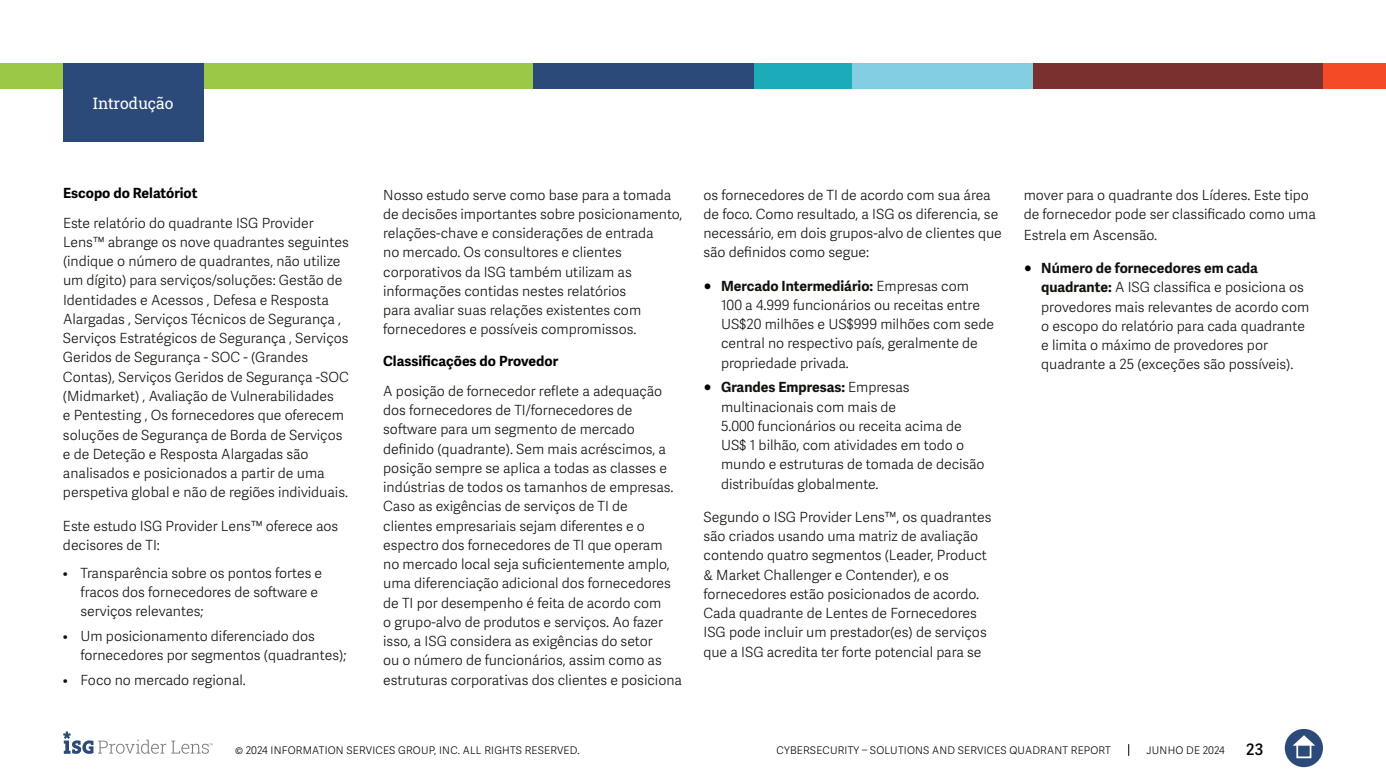
<style>
.page{position:relative;width:1386px;height:780px;background:#fff}
.page>*{position:absolute;margin:0;border:0;box-sizing:border-box;transform-origin:0 0}
.t1{font:15.75px "Roboto Slab ISG P Regular";color:#fff}
.t2{font:600 15.75px "Adelle Sans";color:#000}
.t3{font:300 14px/19.2px "Adelle Sans";color:#12110c}
.t4{font:700 14px "Adelle Sans";color:#000}
.t5{font:300 10.5px "Adelle Sans";letter-spacing:.02em;color:#000}
.s1{font-family:"Minion Pro";font-weight:700;font-size:21px;color:#000}
.s2{font-weight:700}
</style>
<div class="page">
<svg style="left:1128px;top:744px;width:1px;height:12px"></svg>
<div style="left:1285px;top:729px;width:38px;height:38px;background:#2b4a79;border-radius:50%"></div>
<svg style="left:1293px;top:735px;width:22px;height:10px"></svg>
<div style="left:1296px;top:743px;width:15px;height:15px;border:2px solid #fff"></div>
<svg style="left:63px;top:731px;width:150px;height:23px"></svg>
<div style="left:0;top:63px;width:533px;height:25px;background:#9bc947"></div>
<div style="left:533px;top:63px;width:223px;height:25px;background:#2b4a79"></div>
<div style="left:850px;top:63px;width:184px;height:25px;background:#84cee3"></div>
<div style="left:1323px;top:63px;width:63px;height:25px;background:#f54a26"></div>
<div style="left:1033px;top:63px;width:290px;height:25px;background:#7a302e"></div>
<div style="left:754px;top:63px;width:98px;height:25px;background:#1cabb9"></div>
<div style="left:63px;top:63px;width:140px;height:79px;background:#2b4a79"></div>
<p class="t1" style="left:93px;top:92px;width:82px">Introdução</p>
<p class="t4" style="left:63px;top:184px;width:136px">Escopo do Relatóriot</p>
<p class="t3" style="left:63px;top:213px;width:287px">Este relatório do quadrante ISG Provider Lens™ abrange os nove quadrantes seguintes (indique o número de quadrantes, não utilize um dígito) para serviços/soluções: Gestão de Identidades e Acessos , Defesa e Resposta Alargadas , Serviços Técnicos de Segurança , Serviços Estratégicos de Segurança , Serviços Geridos de Segurança - SOC - (Grandes Contas), Serviços Geridos de Segurança -SOC (Midmarket) , Avaliação de Vulnerabilidades<br>e Pentesting , Os fornecedores que oferecem soluções de Segurança de Borda de Serviços e de Deteção e Resposta Alargadas são analisados e posicionados a partir de uma perspetiva global e não de regiões individuais.</p>
<p class="t3" style="left:63px;top:516px;width:277px">Este estudo ISG Provider Lens™ oferece aos decisores de TI:</p>
<p class="t3" style="left:80px;top:563px;width:243px;text-indent:-18px">• Transparência sobre os pontos fortes e fracos dos fornecedores de software e serviços relevantes;</p>
<p class="t3" style="left:80px;top:626px;width:267px;text-indent:-18px">• Um posicionamento diferenciado dos fornecedores por segmentos (quadrantes);</p>
<p class="t3" style="left:63px;top:670px;width:185px">• Foco no mercado regional.</p>
<p class="t3" style="left:383px;top:185px;width:301px">Nosso estudo serve como base para a tomada de decisões importantes sobre posicionamento, relações-chave e considerações de entrada<br>no mercado. Os consultores e clientes corporativos da ISG também utilizam as informações contidas nestes relatórios<br>para avaliar suas relações existentes com fornecedores e possíveis compromissos.</p>
<p class="t4" style="left:383px;top:352px;width:177px">Classificações do Provedor</p>
<p class="t3" style="left:383px;top:381px;width:300px">A posição de fornecedor reflete a adequação dos fornecedores de TI/fornecedores de software para um segmento de mercado definido (quadrante). Sem mais acréscimos, a posição sempre se aplica a todas as classes e indústrias de todos os tamanhos de empresas.<br>Caso as exigências de serviços de TI de<br>clientes empresariais sejam diferentes e o espectro dos fornecedores de TI que operam no mercado local seja suficientemente amplo, uma diferenciação adicional dos fornecedores de TI por desempenho é feita de acordo com<br>o grupo-alvo de produtos e serviços. Ao fazer isso, a ISG considera as exigências do setor<br>ou o número de funcionários, assim como as estruturas corporativas dos clientes e posiciona</p>
<p class="t3" style="left:703px;top:185px;width:300px">os fornecedores de TI de acordo com sua área de foco. Como resultado, a ISG os diferencia, se necessário, em dois grupos-alvo de clientes que são definidos como segue:</p>
<p class="t3" style="left:721px;top:276px;width:275px;text-indent:-18px"><span class="s1">•</span> <span class="s2">Mercado Intermediário:</span> Empresas com<br>100 a 4.999 funcionários ou receitas entre US$20 milhões e US$999 milhões com sede central no respectivo país, geralmente de propriedade privada.</p>
<p class="t3" style="left:721px;top:378px;width:265px;text-indent:-18px"><span class="s1">•</span> <span class="s2">Grandes Empresas:</span> Empresas multinacionais com mais de<br>5.000 funcionários ou receita acima de US$ 1 bilhão, com atividades em todo o mundo e estruturas de tomada de decisão distribuídas globalmente.</p>
<p class="t3" style="left:704px;top:507px;width:290px">Segundo o ISG Provider Lens™, os quadrantes são criados usando uma matriz de avaliação contendo quatro segmentos (Leader, Product &amp; Market Challenger e Contender), e os fornecedores estão posicionados de acordo.<br>Cada quadrante de Lentes de Fornecedores ISG pode incluir um prestador(es) de serviços que a ISG acredita ter forte potencial para se</p>
<p class="t3" style="left:1024px;top:185px;width:294px">mover para o quadrante dos Líderes. Este tipo de fornecedor pode ser classificado como uma</p>
<p class="t3" style="left:1024px;top:226px;width:135px">Estrela em Ascensão.</p>
<p class="t3" style="left:1041px;top:259px;width:270px;text-indent:-18px"><span class="s1">•</span> <span class="s2">Número de fornecedores em cada quadrante:</span> A ISG classifica e posiciona os provedores mais relevantes de acordo com o escopo do relatório para cada quadrante e limita o máximo de provedores por quadrante a 25 (exceções são possíveis).</p>
<p class="t5" style="left:235px;top:744px;width:346px">© 2024 INFORMATION SERVICES GROUP, INC. ALL RIGHTS RESERVED.</p>
<p class="t5" style="left:777px;top:744px;width:336px">CYBERSECURITY – SOLUTIONS AND SERVICES QUADRANT REPORT</p>
<p class="t5" style="left:1147px;top:744px;width:80px">JUNHO DE 2024</p>
<p class="t2" style="left:1246px;top:740px;width:19px">23</p>
</div>
